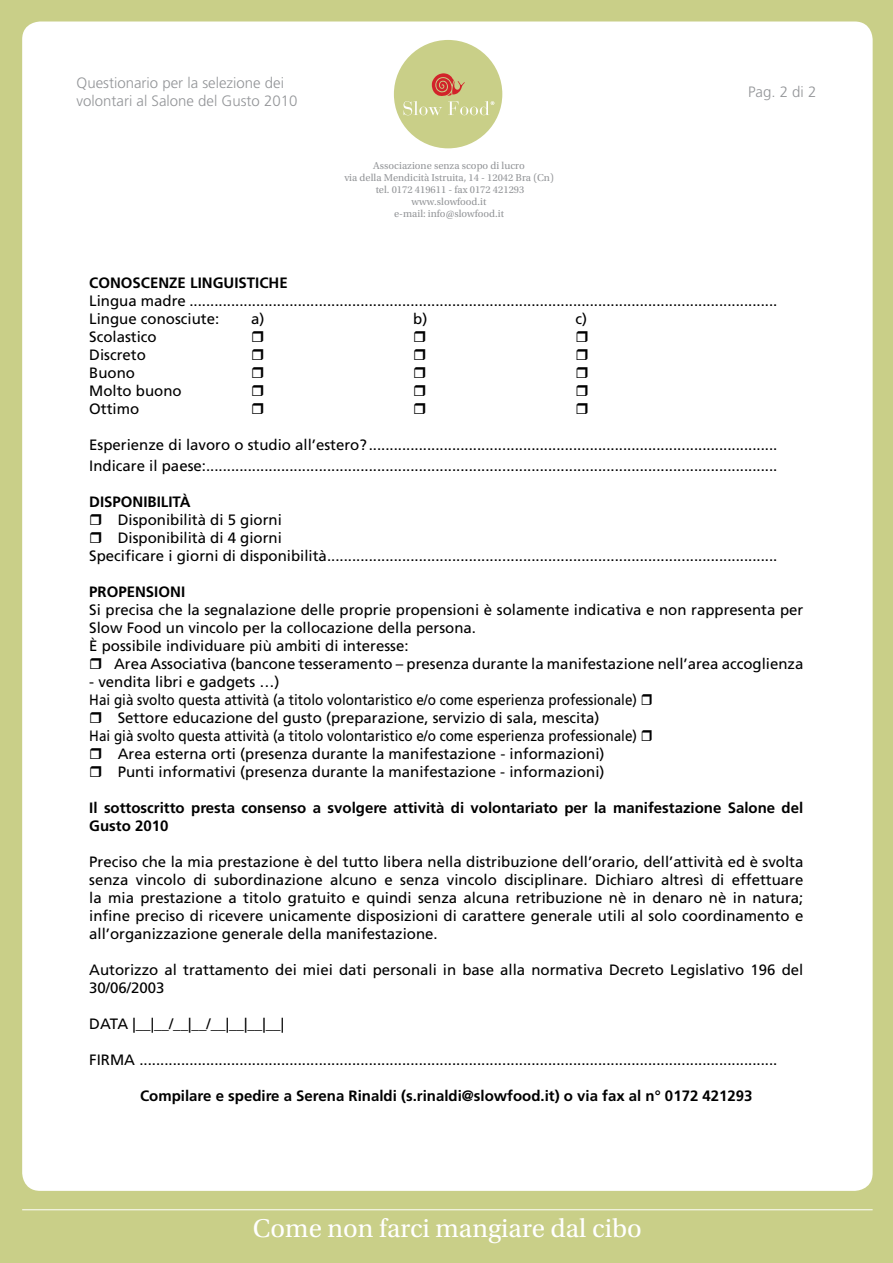
<style>
.page{position:relative;width:893px;height:1263px;background:#fff}
.page>*{position:absolute;margin:0;border:0;box-sizing:border-box;transform-origin:0 0}
.t1{font:27px "Utopia Std";color:#fff}
.t2{font:15px/18px "Frutiger LT Std";color:#000}
.t3{font:700 15px/18px "Frutiger LT Std";color:#000}
.t4{font:15px "Frutiger LT Std";color:#000;scale:.9 1}
.t5{font:300 15px/18px "Frutiger LT Std";color:#939598}
.t6{font:10.5px/12px "Utopia Std";color:#939598;text-align:center}
</style>
<div class="page">
<div style="left:2px;top:1px;width:891px;height:1262px;background:#c9cf88"></div>
<div style="left:22px;top:22px;width:851px;height:1169px;background:#fff;border-radius:18px"></div>
<div style="left:394px;top:40px;width:108px;height:108px;background:#c9cf88;border-radius:50%"></div>
<svg style="left:403px;top:73px;width:91px;height:42px"></svg>
<hr style="left:22px;top:1209px;width:851px;height:1px;background:#fff">
<p class="t5" style="left:77px;top:74px;width:222px">Questionario per la selezione dei volontari al Salone del Gusto 2010</p>
<p class="t5" style="left:748px;top:83px;width:70px">Pag. 2 di 2</p>
<p class="t6" style="left:344px;top:159px;width:211px">Associazione senza scopo di lucro<br>via della Mendicità Istruita, 14 - 12042 Bra (Cn) tel. 0172 419611 - fax 0172 421293 www.slowfood.it<br>e-mail: info@slowfood.it</p>
<p class="t3" style="left:89px;top:273px;width:200px">CONOSCENZE LINGUISTICHE</p>
<p class="t2" style="left:89px;top:291px;width:690px">Lingua madre .............................................................................................................................................<br>Lingue conosciute:</p>
<p class="t2" style="left:251px;top:309px;width:15px">a)</p>
<p class="t2" style="left:413px;top:309px;width:16px">b)</p>
<p class="t2" style="left:575px;top:309px;width:13px">c)</p>
<p class="t2" style="left:89px;top:327px;width:94px">Scolastico<br>Discreto<br>Buono<br>Molto buono<br>Ottimo</p>
<p class="t2" style="left:89px;top:434px;width:690px;line-height:21px">Esperienze di lavoro o studio all’estero?..................................................................................................<br>Indicare il paese:.........................................................................................................................................</p>
<p class="t3" style="left:89px;top:492px;width:103px">DISPONIBILITÀ</p>
<p class="t2" style="left:118px;top:510px;width:166px">Disponibilità di 5 giorni</p>
<p class="t2" style="left:118px;top:528px;width:166px">Disponibilità di 4 giorni</p>
<p class="t2" style="left:89px;top:546px;width:690px">Specificare i giorni di disponibilità............................................................................................................</p>
<p class="t3" style="left:89px;top:582px;width:97px">PROPENSIONI</p>
<p class="t2" style="left:89px;top:600px;width:716px">Si precisa che la segnalazione delle proprie propensioni è solamente indicativa e non rappresenta per<br>Slow Food un vincolo per la collocazione della persona.<br>È possibile individuare più ambiti di interesse:</p>
<p class="t2" style="left:114px;top:654px;width:691px">Area Associativa (bancone tesseramento – presenza durante la manifestazione nell’area accoglienza</p>
<p class="t2" style="left:89px;top:672px;width:192px">- vendita libri e gadgets …)</p>
<p class="t4" style="left:89px;top:691px;width:610px">Hai già svolto questa attività (a titolo volontaristico e/o come esperienza professionale)</p>
<p class="t2" style="left:118px;top:708px;width:483px">Settore educazione del gusto (preparazione, servizio di sala, mescita)</p>
<p class="t4" style="left:89px;top:727px;width:610px">Hai già svolto questa attività (a titolo volontaristico e/o come esperienza professionale)</p>
<p class="t2" style="left:118px;top:744px;width:488px">Area esterna orti (presenza durante la manifestazione - informazioni)</p>
<p class="t2" style="left:118px;top:762px;width:488px">Punti informativi (presenza durante la manifestazione - informazioni)</p>
<p class="t3" style="left:89px;top:798px;width:715px">Il sottoscritto presta consenso a svolgere attività di volontariato per la manifestazione Salone del<br>Gusto 2010</p>
<p class="t2" style="left:89px;top:852px;width:716px;text-align:justify">Preciso che la mia prestazione è del tutto libera nella distribuzione dell’orario, dell’attività ed è svolta senza vincolo di subordinazione alcuno e senza vincolo disciplinare. Dichiaro altresì di effettuare la mia prestazione a titolo gratuito e quindi senza alcuna retribuzione nè in denaro nè in natura; infine preciso di ricevere unicamente disposizioni di carattere generale utili al solo coordinamento e all’organizzazione generale della manifestazione.</p>
<p class="t2" style="left:89px;top:960px;width:715px">Autorizzo al trattamento dei miei dati personali in base alla normativa Decreto Legislativo 196 del<br>30/06/2003</p>
<p class="t2" style="left:89px;top:1014px;width:196px">DATA |__|__/__|__/__|__|__|__|</p>
<p class="t2" style="left:89px;top:1050px;width:690px">FIRMA .........................................................................................................................................................</p>
<p class="t3" style="left:140px;top:1086px;width:614px">Compilare e spedire a Serena Rinaldi (s.rinaldi@slowfood.it) o via fax al n° 0172 421293</p>
<h1 class="t1" style="left:253px;top:1213px;width:390px">Come non farci mangiare dal cibo</h1>
</div>
